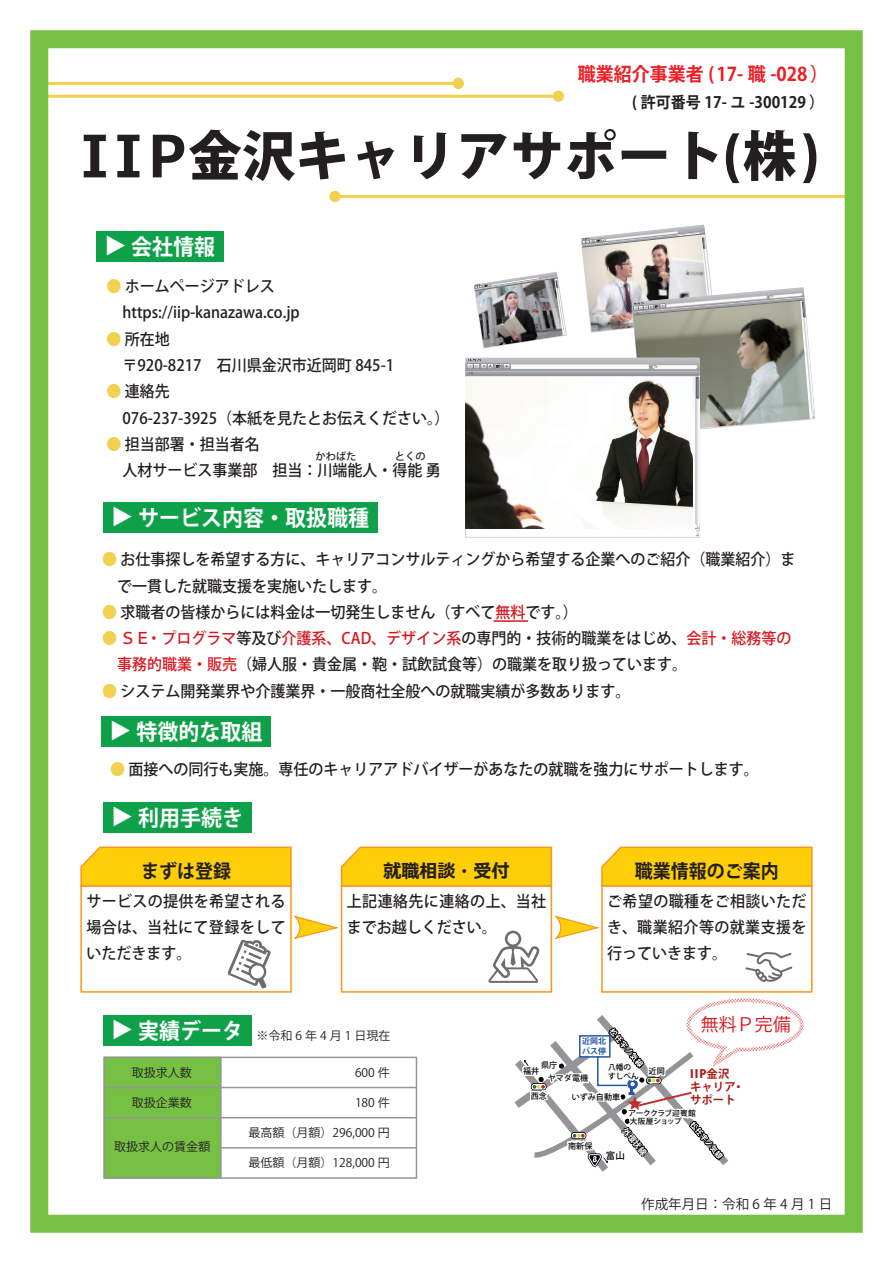
<style>
.page{position:relative;width:893px;height:1263px;background:#fff}
.page>*{position:absolute;margin:0;border:0;box-sizing:border-box;transform-origin:0 0}
.t1{font:800 53.7px "Koz Go Pro";color:#231f20}
.t2{font:700 22.05px "Koz Go Pro";color:#fff;scale:.95 1}
.t3{font:700 18.9px "Koz Go Pro";color:#ee1d23;scale:.95 1}
.t4{font:700 18.9px "Koz Go Pro";color:#231f20;scale:.95 1}
.t5{font:700 18.9px "Meiryo";color:#231f20;scale:.95 1}
.t6{font:18px "Koz Go Pro";color:#d5171f}
.t7{font:500 15.75px/26.2px "Koz Go Pro";color:#231f20;scale:.95 1}
.t8{font:500 15.75px/26.2px "Koz Go Pro";letter-spacing:.03em;color:#231f20;scale:.95 1}
.t9{font:700 15.75px "Koz Go Pro";color:#231f20;scale:.95 1}
.t10{font:13.5px "Koz Go Pro";color:#231f20}
.t11{font:12px "Koz Go Pro";color:#231f20}
.t12{font:12px "Koz Go Pro";letter-spacing:.25em;color:#231f20}
.t13{font:700 11.4px/13.4px "Koz Go Pro";color:#ad1918}
.t14{font:500 10.2px "Koz Go Pro";color:#231f20}
.t15{font:500 9.45px "Koz Go Pro";color:#030303}
.t16{font:500 8.1px "Koz Go Pro";color:#030303}
.t17{font:700 8.1px "Koz Go Pro";color:#fff}
.t18{font:700 7.95px/9.4px "Koz Go Pro";color:#2556a6}
.t19{font:500 7.8px/7.6px "Koz Go Pro";letter-spacing:-.045em;color:#030303}
.t20{font:500 7.8px/8.9px "Koz Go Pro";color:#030303}
.s1{font-family:"Meiryo";font-weight:700;font-size:57.9px}
.s2{color:#f0d150}
.s3{color:#d7171f}
.s4{font-weight:800}
</style>
<div class="page">
<hr style="left:39px;top:95px;width:520px;height:3px;background:#f0d150">
<div style="left:553px;top:91px;width:11px;height:11px;background:#f0d150;border-radius:50%"></div>
<hr style="left:39px;top:82px;width:420px;height:3px;background:#f0d150">
<div style="left:453px;top:78px;width:11px;height:11px;background:#f0d150;border-radius:50%"></div>
<hr style="left:335px;top:195px;width:519px;height:3px;background:#f0d150">
<div style="left:329px;top:191px;width:12px;height:11px;background:#f0d150;border-radius:50%"></div>
<div style="left:30px;top:30px;width:833px;height:1203px;border:18px solid #76c043"></div>
<div style="left:96px;top:231px;width:128px;height:31px;background:#0fa14a"></div>
<div style="left:103px;top:502px;width:275px;height:31px;background:#0fa14a"></div>
<div style="left:102px;top:716px;width:169px;height:30px;background:#0fa14a"></div>
<div style="left:103px;top:802px;width:149px;height:31px;background:#0fa14a"></div>
<hr style="left:493px;top:620px;width:35px;height:2px;background:#d7171f">
<svg style="left:80px;top:846px;width:733px;height:333px"></svg>
<div style="left:104px;top:1057px;width:117px;height:122px;background:#76c043"></div>
<div style="left:104px;top:1057px;width:313px;height:122px;border:2px solid #939598"></div>
<hr style="left:221px;top:1147px;width:195px;height:1px;background:#939598">
<hr style="left:104px;top:1117px;width:312px;height:1px;background:#939598">
<hr style="left:104px;top:1087px;width:312px;height:1px;background:#939598">
<hr style="left:220px;top:1057px;width:1px;height:121px;background:#939598">
<svg style="left:465px;top:225px;width:350px;height:312px"></svg>
<p class="t3" style="left:578px;top:62px;width:265px">職業紹介事業者 (17- 職 -028 ）</p>
<p class="t9" style="left:632px;top:92px;width:204px">( 許可番号 17- ユ -300129 ）</p>
<h1 class="t1" style="left:81px;top:121px;width:740px"><span class="s1">IIP</span>金沢キャリアサポート(株)</h1>
<h2 class="t2" style="left:129px;top:235px;width:24px;rotate:90deg">▲</h2>
<h2 class="t2" style="left:131px;top:232px;width:90px">会社情報</h2>
<p class="t7" style="left:123px;top:274px;width:188px;text-indent:-16px"><span class="s2">●</span> ホームページアドレスhttps://iip-kanazawa.co.jp</p>
<p class="t7" style="left:123px;top:327px;width:288px;text-indent:-16px"><span class="s2">●</span> 所在地<br>〒920-8217　石川県金沢市近岡町 845-1</p>
<p class="t7" style="left:123px;top:379px;width:346px;text-indent:-16px"><span class="s2">●</span> 連絡先<br>076-237-3925（本紙を見たとお伝えください。）</p>
<p class="t7" style="left:123px;top:432px;width:337px;text-indent:-16px"><span class="s2">●</span> 担当部署・担当者名<br>人材サービス事業部　担当：川端能人・得能 勇</p>
<p class="t14" style="left:316px;top:450px;width:42px">かわばた</p>
<p class="t14" style="left:395px;top:450px;width:32px">とくの</p>
<h2 class="t2" style="left:136px;top:506px;width:24px;rotate:90deg">▲</h2>
<h2 class="t2" style="left:138px;top:503px;width:245px">サービス内容・取扱職種</h2>
<p class="t7" style="left:117px;top:547px;width:716px;text-indent:-15px"><span class="s2">●</span> お仕事探しを希望する方に、キャリアコンサルティングから希望する企業へのご紹介（職業紹介）まで一貫した就職支援を実施いたします。</p>
<p class="t7" style="left:102px;top:600px;width:502px"><span class="s2">●</span> 求職者の皆様からには料金は一切発生しません（すべて<span class="s3">無料</span>です。）</p>
<p class="t7" style="left:117px;top:626px;width:711px;text-indent:-15px"><span class="s2">●</span> <span class="s3">ＳＥ・プログラマ</span>等及び<span class="s3">介護系、CAD、デザイン系</span>の専門的・技術的職業をはじめ、<span class="s3">会計・総務等の事務的職業・販売</span>（婦人服・貴金属・鞄・試飲試食等）の職業を取り扱っています。</p>
<p class="t7" style="left:102px;top:678px;width:558px"><span class="s2">●</span> システム開発業界や介護業界・一般商社全般への就職実績が多数あります。</p>
<h2 class="t2" style="left:134px;top:720px;width:24px;rotate:90deg">▲</h2>
<h2 class="t2" style="left:136px;top:717px;width:134px">特徴的な取組</h2>
<p class="t7" style="left:110px;top:757px;width:684px"><span class="s2">●</span> 面接への同行も実施。専任のキャリアアドバイザーがあなたの就職を強力にサポートします。</p>
<h2 class="t2" style="left:136px;top:806px;width:24px;rotate:90deg">▲</h2>
<h2 class="t2" style="left:138px;top:803px;width:112px">利用手続き</h2>
<p class="t4" style="left:141px;top:858px;width:96px">まずは登録</p>
<p class="t7" style="left:86px;top:888px;width:211px;text-align:justify">サービスの提供を希望される場合は、当社にて登録をしていただきます。</p>
<p class="t5" style="left:383px;top:857px;width:134px">就職相談・受付</p>
<p class="t8" style="left:347px;top:888px;width:211px">上記連絡先に連絡の上、当社までお越しください。</p>
<h2 class="t2" style="left:136px;top:1019px;width:24px;rotate:90deg">▲</h2>
<h2 class="t2" style="left:138px;top:1016px;width:112px">実績データ</h2>
<p class="t12" style="left:257px;top:1028px;width:135px">※令和6年4月1日現在</p>
<p class="t4" style="left:635px;top:858px;width:153px">職業情報のご案内</p>
<p class="t7" style="left:607px;top:888px;width:211px;text-align:justify">ご希望の職種をご相談いただき、職業紹介等の就業支援を行っていきます。</p>
<p class="t18" style="left:582px;top:1037px;width:25px">近岡北バス停</p>
<p class="t6" style="left:701px;top:1013px;width:91px">無料Ｐ完備</p>
<p class="t11" style="left:132px;top:1065px;width:61px">取扱求人数</p>
<p class="t11" style="left:355px;top:1065px;width:36px">600 件</p>
<p class="t11" style="left:132px;top:1095px;width:61px">取扱企業数</p>
<p class="t11" style="left:355px;top:1095px;width:36px">180 件</p>
<p class="t11" style="left:248px;top:1125px;width:143px">最高額（月額）296,000 円</p>
<p class="t11" style="left:249px;top:1155px;width:143px">最低額（月額）128,000 円</p>
<p class="t11" style="left:114px;top:1138px;width:97px">取扱求人の賃金額</p>
<p class="t16" style="left:541px;top:1059px;width:18px">県庁</p>
<p class="t20" style="left:608px;top:1063px;width:32px">八幡のすしべん</p>
<p class="t16" style="left:523px;top:1066px;width:18px">福井</p>
<p class="t16" style="left:548px;top:1073px;width:42px">ヤマダ電機</p>
<p class="t16" style="left:572px;top:1091px;width:50px">いずみ自動車</p>
<p class="t16" style="left:531px;top:1090px;width:18px">西念</p>
<p class="t16" style="left:649px;top:1066px;width:18px">近岡</p>
<p class="t13" style="left:690px;top:1067px;width:56px"><span class="s4">IIP</span>金沢<br>キャリア・サポート</p>
<p class="t16" style="left:568px;top:1140px;width:26px">南新保</p>
<p class="t19" style="left:629px;top:1110px;width:69px">アーククラブ迎賓館大阪屋ショップ</p>
<p class="t17" style="left:628px;top:1126px;width:34px;rotate:50deg">外環状線</p>
<p class="t15" style="left:606px;top:1150px;width:21px">富山</p>
<p class="t10" style="left:641px;top:1196px;width:193px">作成年月日：令和 6 年 4 月 1 日</p>
</div>
